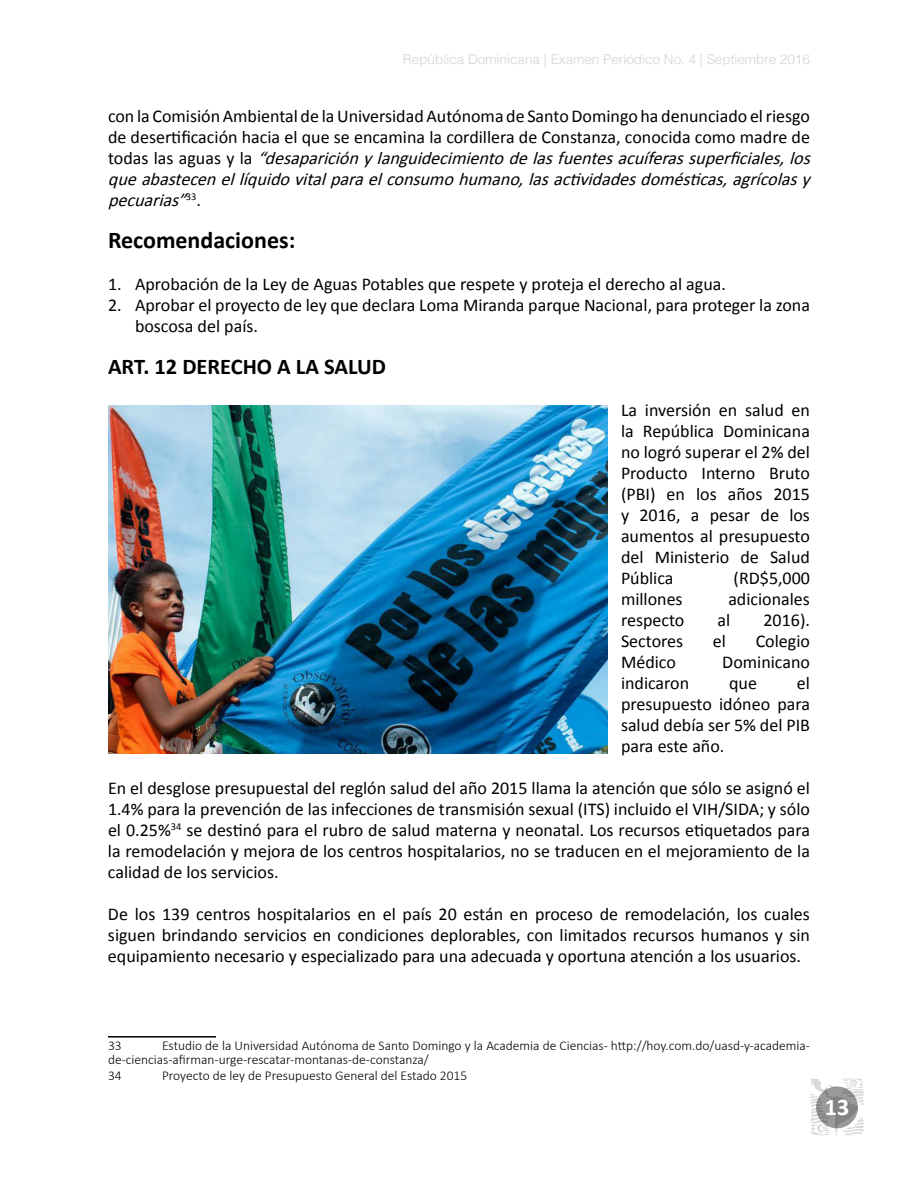
<style>
.page{position:relative;width:918px;height:1188px;background:#fff}
.page>*{position:absolute;margin:0;border:0;box-sizing:border-box;transform-origin:0 0}
.t1{font:700 24px "Calibri";color:#000}
.t2{font:700 24px "Calibri";color:#fff}
.t3{font:700 22.5px "Calibri";color:#000}
.t4{font:18px/21px "Calibri";color:#000;text-align:justify}
.t5{font:300 13.5px/13.5px "Calibri";color:#000}
.t6{font:300 13.5px "Helvetica";color:#d1d3d4}
.s1{font-style:italic}
</style>
<div class="page">
<svg style="left:810px;top:1078px;width:54px;height:58px"></svg>
<hr style="left:108px;top:1036px;width:108px;height:2px;background:#000">
<img style="left:108px;top:406px;width:500px;height:347px">
<p class="t6" style="left:403px;top:48px;width:409px">República Dominicana | Examen Periódico No. 4 | Septiembre 2016</p>
<p class="t4" style="left:108px;top:105px;width:709px;text-align:left">con la Comisión Ambiental de la Universidad Autónoma de Santo Domingo ha denunciado el riesgo de desertificación hacia el que se encamina la cordillera de Constanza, conocida como madre de t o d a s l a s a g u a s y l a <span class="s1">“desapariciónylanguidecimientodelasfuentesacuíferassuperficiales,los queabastecenellíquidovitalparaelconsumohumano,lasactividadesdomésticas,agrícolasy pecuarias”</span><sup>3</sup> <sup>3</sup> .</p>
<h1 class="t1" style="left:108px;top:224px;width:189px">Recomendaciones:</h1>
<p class="t4" style="left:108px;top:273px;width:619px">1. Aprobación de la Ley de Aguas Potables que respete y proteja el derecho al agua.</p>
<p class="t4" style="left:135px;top:294px;width:676px;text-indent:-27px">2. Aprobar el proyecto de ley que declara Loma Miranda parque Nacional, para proteger la zona boscosa del país.</p>
<p class="t3" style="left:108px;top:352px;width:279px">ART. 12 DERECHO A LA SALUD</p>
<p class="t4" style="left:621px;top:399px;width:191px">La inversión en salud en la República Dominicana no logró superar el 2% del Producto Interno Bruto (PBI) en los años 2015 y 2016, a pesar de los aumentos al presupuesto del Ministerio de Salud Pública</p>
<p class="t4" style="left:734px;top:567px;width:78px">(RD$5,000</p>
<p class="t4" style="left:621px;top:588px;width:63px">millones</p>
<p class="t4" style="left:728px;top:588px;width:83px">adicionales</p>
<p class="t4" style="left:621px;top:609px;width:65px">respecto</p>
<p class="t4" style="left:718px;top:609px;width:14px">al</p>
<p class="t4" style="left:764px;top:609px;width:48px">2016).</p>
<p class="t4" style="left:621px;top:630px;width:64px">Sectores</p>
<p class="t4" style="left:713px;top:630px;width:15px">el</p>
<p class="t4" style="left:756px;top:630px;width:56px">Colegio</p>
<p class="t4" style="left:621px;top:651px;width:56px">Médico</p>
<p class="t4" style="left:722px;top:651px;width:89px">Dominicano</p>
<p class="t4" style="left:621px;top:672px;width:70px">indicaron</p>
<p class="t4" style="left:729px;top:672px;width:29px">que</p>
<p class="t4" style="left:621px;top:672px;width:191px;text-indent:176px">el presupuesto idóneo para salud debía ser 5% del PIB para este año.</p>
<p class="t4" style="left:108px;top:777px;width:704px">En el desglose presupuestal del reglón salud del año 2015 llama la atención que sólo se asignó el 1.4% para la prevención de las infecciones de transmisión sexual (ITS) incluido el VIH/SIDA; y sólo el 0.25%<sup>34</sup> se destinó para el rubro de salud materna y neonatal. Los recursos etiquetados para la remodelación y mejora de los centros hospitalarios, no se traducen en el mejoramiento de la calidad de los servicios.</p>
<p class="t4" style="left:108px;top:903px;width:703px">De los 139 centros hospitalarios en el país 20 están en proceso de remodelación, los cuales siguen brindando servicios en condiciones deplorables, con limitados recursos humanos y sin equipamiento necesario y especializado para una adecuada y oportuna atención a los usuarios.</p>
<p class="t5" style="left:108px;top:1038px;width:704px;text-indent:54px">Estudio de la Universidad Autónoma de Santo Domingo y la Academia de Ciencias- http://hoy.com.do/uasd-y-academia&shy;de-ciencias-afirman-urge-rescatar-montanas-de-constanza/</p>
<p class="t5" style="left:108px;top:1068px;width:15px">34</p>
<p class="t5" style="left:162px;top:1068px;width:307px">Proyecto de ley de Presupuesto General del Estado 2015</p>
<p class="t5" style="left:108px;top:1038px;width:15px">33</p>
<h1 class="t2" style="left:825px;top:1092px;width:26px">13</h1>
</div>
